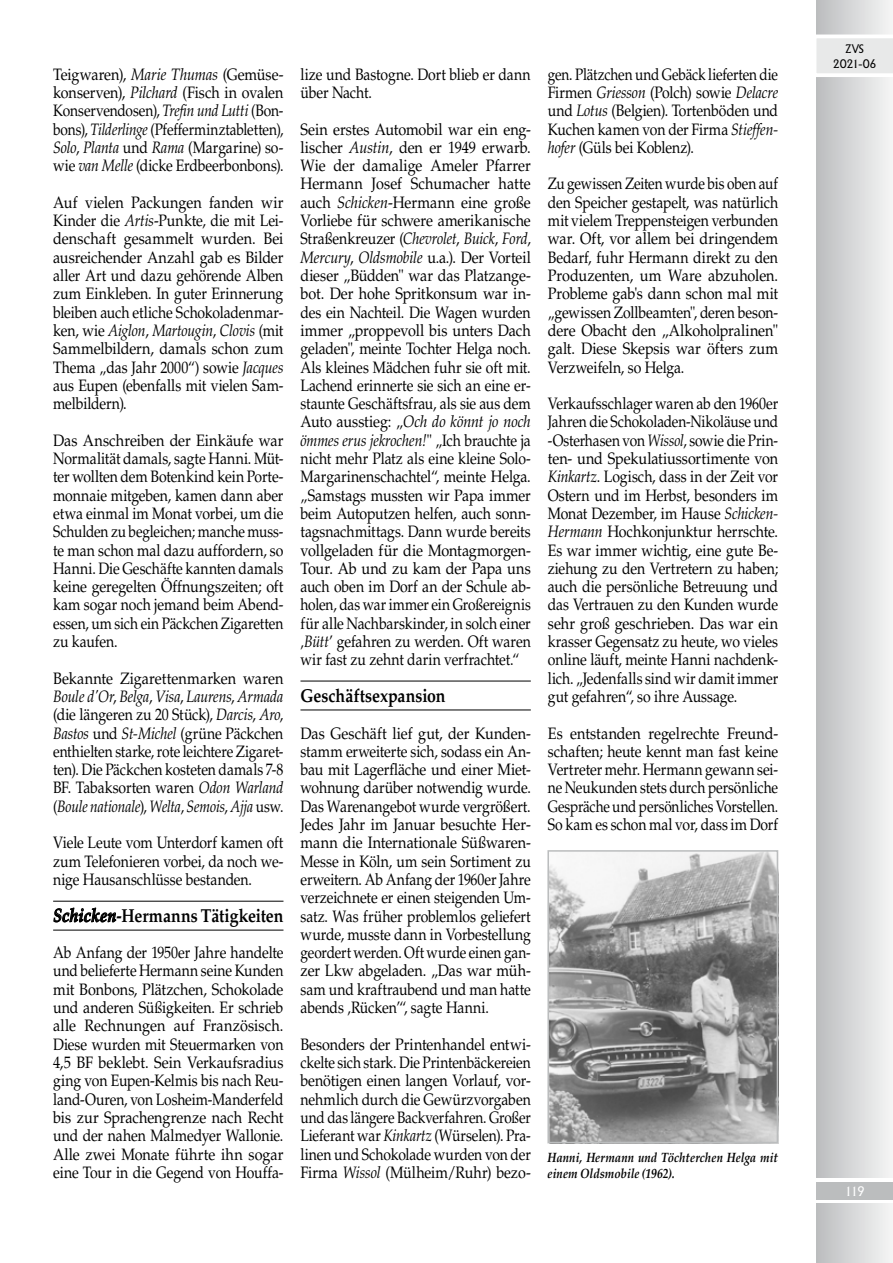
<style>
.page{position:relative;width:893px;height:1263px;background:#fff}
.page>*{position:absolute;margin:0;border:0;box-sizing:border-box;transform-origin:0 0}
.t1{font:700 18.75px "Palatino LT Std";letter-spacing:-.005em;color:#000;scale:.85 1}
.t2{font:16.5px/18.3px "Palatino LT Std";letter-spacing:-.005em;color:#000;text-align:justify;scale:.88 1}
.t3{font:16.5px/18.3px "Palatino LT Std";letter-spacing:-.005em;color:#000;text-align:justify;scale:.85 1}
.t4{font:16.5px/18.3px "Palatino LT Std";letter-spacing:-.005em;color:#000;text-align:justify;scale:.87 1}
.t5{font:16.5px/18.3px "Palatino LT Std";letter-spacing:-.005em;color:#000;text-align:justify;scale:.83 1}
.t6{font:16.5px/18.3px "Palatino LT Std";letter-spacing:-.005em;color:#000;text-align:justify;scale:.82 1}
.t7{font:italic 700 13.5px/16.2px "Palatino LT Std";color:#000;scale:.85 1}
.t8{font:13.5px "Adelon";color:#fff}
.t9{font:12px/14.4px "Adelon";letter-spacing:-.025em;color:#000;text-align:center}
.s1{font-style:italic}
</style>
<div class="page">
<div style="left:816px;top:0;width:77px;height:1178px;background:linear-gradient(to right,#bbbdbf,#f5f6f5)"></div>
<div style="left:816px;top:1203px;width:77px;height:60px;background:linear-gradient(to right,#bbbdbf,#f5f6f5)"></div>
<div style="left:816px;top:1182px;width:77px;height:17px;background:#bbbdbe"></div>
<svg style="left:816px;top:33px;width:77px;height:46px"></svg>
<hr style="left:53px;top:901px;width:230px;height:1px;background:#000">
<hr style="left:53px;top:930px;width:230px;height:1px;background:#000">
<hr style="left:300px;top:681px;width:231px;height:1px;background:#000">
<hr style="left:300px;top:710px;width:231px;height:1px;background:#000">
<img style="left:550px;top:853px;width:225px;height:287px">
<div style="left:547px;top:850px;width:231px;height:293px;border:2px solid #bbbdbe"></div>
<p class="t4" style="left:53px;top:65px;width:266px">Teigwaren), <span class="s1">Marie Thumas</span> (Gemüse&shy;konserven), <span class="s1">Pilchard</span> (Fisch in ovalen Konservendosen), <span class="s1">Trefin und Lutti</span> (Bon&shy;bons), <span class="s1">Tilderlinge</span> (Pfefferminztabletten), <span class="s1">Solo</span>, <span class="s1">Planta</span> und <span class="s1">Rama</span> (Margarine) so&shy;wie <span class="s1">van Melle</span> (dicke Erdbeerbonbons).</p>
<p class="t2" style="left:53px;top:193px;width:263px">Auf vielen Packungen fanden wir Kinder die <span class="s1">Artis</span>-Punkte, die mit Lei&shy;denschaft gesammelt wurden. Bei ausreichender Anzahl gab es Bilder aller Art und dazu gehörende Alben zum Einkleben. In guter Erinnerung bleiben auch etliche Schokoladenmar&shy;ken, wie <span class="s1">Aiglon</span>, <span class="s1">Martougin</span>, <span class="s1">Clovis</span> (mit Sammelbildern, damals schon zum Thema „das Jahr 2000“) sowie <span class="s1">Jacques </span>aus Eupen (ebenfalls mit vielen Sam&shy;melbildern).</p>
<p class="t2" style="left:53px;top:431px;width:263px">Das Anschreiben der Einkäufe war Normalität damals, sagte Hanni. Müt&shy;ter wollten dem Botenkind kein Porte&shy;monnaie mitgeben, kamen dann aber etwa einmal im Monat vorbei, um die Schulden zu begleichen; manche muss&shy;te man schon mal dazu auffordern, so Hanni. Die Geschäfte kannten damals keine geregelten Öffnungszeiten; oft kam sogar noch jemand beim Abend&shy;essen, um sich ein Päckchen Zigaretten zu kaufen.</p>
<p class="t2" style="left:53px;top:669px;width:263px">Bekannte Zigarettenmarken waren <span class="s1">Boule d'Or</span>, <span class="s1">Belga</span>, <span class="s1">Visa</span>, <span class="s1">Laurens</span>, <span class="s1">Armada </span>(die längeren zu 20 Stück), <span class="s1">Darcis</span>, <span class="s1">Aro</span>, <span class="s1">Bastos</span> und <span class="s1">St-Michel</span> (grüne Päckchen enthielten starke, rote leichtere Zigaret&shy;ten). Die Päckchen kosteten damals 7-8<br>BF. Tabaksorten waren <span class="s1">Odon Warland </span>(<span class="s1">Boule nationale</span>), <span class="s1">Welta</span>, <span class="s1">Semois</span>, <span class="s1">Ajja</span> usw.</p>
<p class="t3" style="left:53px;top:834px;width:272px">Viele Leute vom Unterdorf kamen oft zum Telefonieren vorbei, da noch we&shy;nige Hausanschlüsse bestanden.</p>
<p class="t1" style="left:53px;top:904px;width:272px"><span class="s1">Schicken</span>-Hermanns Tätigkeiten</p>
<p class="t3" style="left:53px;top:944px;width:272px">Ab Anfang der 1950er Jahre handelte und belieferte Hermann seine Kunden mit Bonbons, Plätzchen, Schokolade und anderen Süßigkeiten. Er schrieb alle Rechnungen auf Französisch.<br>Diese wurden mit Steuermarken von 4,5 BF beklebt. Sein Verkaufsradius ging von Eupen-Kelmis bis nach Reu&shy;land-Ouren, von Losheim-Manderfeld bis zur Sprachengrenze nach Recht und der nahen Malmedyer Wallonie.<br>Alle zwei Monate führte ihn sogar eine Tour in die Gegend von Houffa-</p>
<p class="t3" style="left:300px;top:65px;width:272px">lize und Bastogne. Dort blieb er dann über Nacht.</p>
<p class="t2" style="left:300px;top:120px;width:263px">Sein erstes Automobil war ein eng&shy;lischer <span class="s1">Austin</span>, den er 1949 erwarb.<br>Wie der damalige Ameler Pfarrer Hermann Josef Schumacher hatte auch <span class="s1">Schicken</span>-Hermann eine große Vorliebe für schwere amerikanische Straßenkreuzer (<span class="s1">Chevrolet</span>, <span class="s1">Buick</span>, <span class="s1">Ford</span>, <span class="s1">Mercury</span>, <span class="s1">Oldsmobile</span> u.a.). Der Vorteil dieser „Büdden" war das Platzange&shy;bot. Der hohe Spritkonsum war in&shy;des ein Nachteil. Die Wagen wurden immer „proppevoll bis unters Dach geladen", meinte Tochter Helga noch.<br>Als kleines Mädchen fuhr sie oft mit.<br>Lachend erinnerte sie sich an eine er&shy;staunte Geschäftsfrau, als sie aus dem Auto ausstieg: „<span class="s1">Och do könnt jo noch ömmes erus jekrochen!</span>" „Ich brauchte ja nicht mehr Platz als eine kleine Solo-Margarinenschachtel“, meinte Helga. „Samstags mussten wir Papa immer beim Autoputzen helfen, auch sonn&shy;tagsnachmittags. Dann wurde bereits vollgeladen für die Montagmorgen-Tour. Ab und zu kam der Papa uns auch oben im Dorf an der Schule ab&shy;holen, das war immer ein Großereignis für alle Nachbarskinder, in solch einer ‚<span class="s1">Bütt</span>’ gefahren zu werden. Oft waren wir fast zu zehnt darin verfrachtet.“</p>
<p class="t1" style="left:300px;top:685px;width:172px">Geschäftsexpansion</p>
<p class="t2" style="left:300px;top:724px;width:263px">Das Geschäft lief gut, der Kunden&shy;stamm erweiterte sich, sodass ein An&shy;bau mit Lagerfläche und einer Miet&shy;wohnung darüber notwendig wurde.<br>Das Warenangebot wurde vergrößert.<br>Jedes Jahr im Januar besuchte Her&shy;mann die Internationale Süßwaren-Messe in Köln, um sein Sortiment zu erweitern. Ab Anfang der 1960er Jahre verzeichnete er einen steigenden Um&shy;satz. Was früher problemlos geliefert wurde, musste dann in Vorbestellung geordert werden. Oft wurde einen gan&shy;zer Lkw abgeladen. „Das war müh&shy;sam und kraftraubend und man hatte abends ‚Rücken’“, sagte Hanni.</p>
<p class="t4" style="left:300px;top:1035px;width:266px">Besonders der Printenhandel entwi&shy;ckelte sich stark. Die Printenbäckereien benötigen einen langen Vorlauf, vor&shy;nehmlich durch die Gewürzvorgaben und das längere Backverfahren. Großer Lieferant war <span class="s1">Kinkartz</span> (Würselen). Pra&shy;linen und Schokolade wurden von der Firma <span class="s1">Wissol</span> (Mülheim/Ruhr) bezo-</p>
<p class="t6" style="left:548px;top:65px;width:282px">gen. Plätzchen und Gebäck lieferten die Firmen <span class="s1">Griesson</span> (Polch) sowie <span class="s1">Delacre </span>und <span class="s1">Lotus</span> (Belgien). Tortenböden und Kuchen kamen von der Firma <span class="s1">Stieffen&shy;hofer</span> (Güls bei Koblenz).</p>
<p class="t5" style="left:548px;top:175px;width:279px">Zu gewissen Zeiten wurde bis oben auf den Speicher gestapelt, was natürlich mit vielem Treppensteigen verbunden war. Oft, vor allem bei dringendem Bedarf, fuhr Hermann direkt zu den Produzenten, um Ware abzuholen.<br>Probleme gab's dann schon mal mit „gewissen Zollbeamten", deren beson&shy;dere Obacht den „Alkoholpralinen" galt. Diese Skepsis war öfters zum Verzweifeln, so Helga.</p>
<p class="t3" style="left:548px;top:395px;width:272px">Verkaufsschlager waren ab den 1960er Jahren die Schokoladen-Nikoläuse und -Osterhasen von <span class="s1">Wissol</span>, sowie die Prin&shy;ten- und Spekulatiussortimente von <span class="s1">Kinkartz</span>. Logisch, dass in der Zeit vor Ostern und im Herbst, besonders im Monat Dezember, im Hause <span class="s1">Schicken-Hermann</span> Hochkonjunktur herrschte.<br>Es war immer wichtig, eine gute Be&shy;ziehung zu den Vertretern zu haben; auch die persönliche Betreuung und das Vertrauen zu den Kunden wurde sehr groß geschrieben. Das war ein krasser Gegensatz zu heute, wo vieles online läuft, meinte Hanni nachdenk&shy;lich. „Jedenfalls sind wir damit immer gut gefahren“, so ihre Aussage.</p>
<p class="t2" style="left:548px;top:724px;width:263px">Es entstanden regelrechte Freund&shy;schaften; heute kennt man fast keine Vertreter mehr. Hermann gewann sei&shy;ne Neukunden stets durch persönliche Gespräche und persönliches Vorstellen.<br>So kam es schon mal vor, dass im Dorf</p>
<p class="t7" style="left:547px;top:1149px;width:272px">Hanni, Hermann und Töchterchen Helga mit einem Oldsmobile (1962).</p>
<p class="t9" style="left:833px;top:42px;width:45px">ZVS<br>2021-06</p>
<p class="t8" style="left:844px;top:1183px;width:22px">119</p>
</div>
